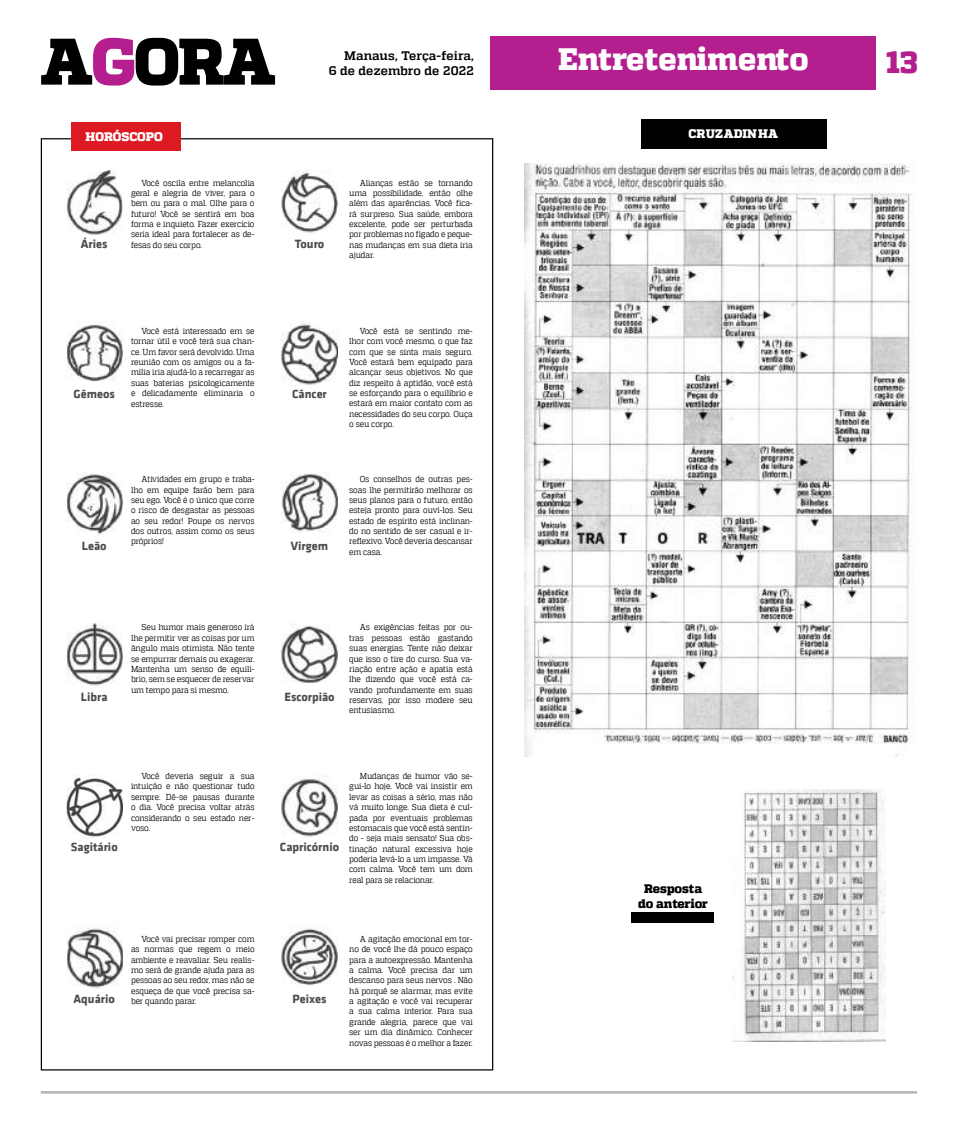
<style>
.page{position:relative;width:957px;height:1134px;background:#fff}
.page>*{position:absolute;margin:0;border:0;box-sizing:border-box;transform-origin:0 0}
.t1{font:800 30.88px "MW Quadon";color:#fff}
.t2{font:800 30.88px "MW Quadon";color:#b51e8e}
.t3{font:700 12.38px "MW Klavika Bd";color:#4c4c4f}
.t4{font:700 12.38px/14.9px "MW Quadon";letter-spacing:.005em;color:#000;text-align:right}
.t5{font:800 12.38px "MW Quadon";color:#fff}
.t6{font:800 12.38px/14.9px "MW Quadon";color:#000;text-align:center}
.t7{font:8.62px/10.4px "MW Quadon";letter-spacing:-.015em;color:#000;text-align:justify;scale:.9 1}
</style>
<div class="page">
<div style="left:490px;top:36px;width:386px;height:54px;background:#b51e8e"></div>
<svg style="left:41px;top:38px;width:234px;height:48px"></svg>
<div style="left:71px;top:122px;width:110px;height:28px;background:#dd1921"></div>
<img style="left:67px;top:171px;width:55px;height:64px">
<img style="left:67px;top:624px;width:55px;height:62px">
<img style="left:67px;top:321px;width:55px;height:60px">
<img style="left:67px;top:777px;width:55px;height:62px">
<img style="left:67px;top:474px;width:55px;height:61px">
<img style="left:67px;top:928px;width:55px;height:60px">
<img style="left:281px;top:171px;width:57px;height:62px">
<img style="left:281px;top:624px;width:57px;height:59px">
<img style="left:281px;top:321px;width:57px;height:64px">
<img style="left:281px;top:778px;width:57px;height:59px">
<img style="left:281px;top:473px;width:57px;height:60px">
<img style="left:281px;top:928px;width:57px;height:57px">
<div style="left:641px;top:119px;width:185px;height:30px;background:#000"></div>
<img style="left:524px;top:164px;width:388px;height:592px">
<img style="left:733px;top:789px;width:152px;height:253px">
<div style="left:631px;top:912px;width:82px;height:11px;background:#000"></div>
<hr style="left:41px;top:1091px;width:876px;height:2px;background:#b1b3b5">
<h2 class="t4" style="left:329px;top:49px;width:147px">Manaus, Terça-feira,<br>6 de dezembro de 2022</h2>
<h1 class="t1" style="left:558px;top:41px;width:252px">Entretenimento</h1>
<h1 class="t2" style="left:886px;top:44px;width:33px">13</h1>
<h2 class="t5" style="left:86px;top:130px;width:79px">HORÓSCOPO</h2>
<h2 class="t5" style="left:688px;top:127px;width:91px">CRUZADINHA</h2>
<h2 class="t3" style="left:81px;top:234px;width:28px">Áries</h2>
<p class="t7" style="left:131px;top:177px;width:139px;text-indent:11px">Você oscila entre melancolia geral e alegria de viver, para o bem ou para o mal. Olhe para o futuro! Você se sentirá em boa forma e inquieto. Fazer exercício seria ideal para fortalecer as de&shy;fesas do seu corpo.</p>
<h2 class="t3" style="left:295px;top:234px;width:31px">Touro</h2>
<p class="t7" style="left:349px;top:177px;width:139px;text-indent:11px">Alianças estão se tornando uma possibilidade, então olhe além das aparências. Você fica&shy;rá surpreso. Sua saúde, embora excelente, pode ser perturbada por problemas no fígado e peque&shy;nas mudanças em sua dieta iria ajudar.</p>
<h2 class="t3" style="left:74px;top:385px;width:43px">Gêmeos</h2>
<p class="t7" style="left:131px;top:326px;width:139px;text-indent:11px">Você está interessado em se tornar útil e você terá sua chan&shy;ce. Um favor será devolvido. Uma reunião com os amigos ou a fa&shy;mília iria ajudá-lo a recarregar as suas baterias psicologicamente e delicadamente eliminaria o estresse.</p>
<h2 class="t3" style="left:292px;top:385px;width:36px">Câncer</h2>
<p class="t7" style="left:349px;top:326px;width:139px;text-indent:11px">Você está se sentindo me&shy;lhor com você mesmo, o que faz com que se sinta mais seguro.<br>Você estará bem equipado para alcançar seus objetivos. No que diz respeito à aptidão, você está se esforçando para o equilíbrio e estará em maior contato com as necessidades do seu corpo. Ouça o seu corpo.</p>
<h2 class="t3" style="left:82px;top:536px;width:26px">Leão</h2>
<p class="t7" style="left:131px;top:474px;width:139px;text-indent:11px">Atividades em grupo e traba&shy;lho em equipe farão bem para seu ego. Você é o único que corre o risco de desgastar as pessoas ao seu redor! Poupe os nervos dos outros, assim como os seus próprios!</p>
<h2 class="t3" style="left:291px;top:536px;width:39px">Virgem</h2>
<p class="t7" style="left:349px;top:474px;width:139px;text-indent:11px">Os conselhos de outras pes&shy;soas lhe permitirão melhorar os seus planos para o futuro, então esteja pronto para ouvi-los. Seu estado de espírito está inclinan&shy;do no sentido de ser casual e ir&shy;reflexivo. Você deveria descansar em casa.</p>
<h2 class="t3" style="left:81px;top:687px;width:28px">Libra</h2>
<p class="t7" style="left:131px;top:622px;width:139px;text-indent:11px">Seu humor mais generoso irá lhe permitir ver as coisas por um ângulo mais otimista. Não tente se empurrar demais ou exagerar.<br>Mantenha um senso de equilí&shy;brio, sem se esquecer de reservar um tempo para si mesmo.</p>
<h2 class="t3" style="left:71px;top:838px;width:48px">Sagitário</h2>
<p class="t7" style="left:131px;top:771px;width:139px;text-indent:11px">Você deveria seguir a sua intuição e não questionar tudo sempre. Dê-se pausas durante o dia. Você precisa voltar atrás considerando o seu estado ner&shy;voso.</p>
<h2 class="t3" style="left:284px;top:687px;width:52px">Escorpião</h2>
<p class="t7" style="left:349px;top:622px;width:139px;text-indent:11px">As exigências feitas por ou&shy;tras pessoas estão gastando suas energias. Tente não deixar que isso o tire do curso. Sua va&shy;riação entre ação e apatia está lhe dizendo que você está ca&shy;vando profundamente em suas reservas, por isso modere seu entusiasmo.</p>
<h2 class="t3" style="left:280px;top:838px;width:61px">Capricórnio</h2>
<p class="t7" style="left:349px;top:771px;width:139px;text-indent:11px">Mudanças de humor vão se&shy;gui-lo hoje. Você vai insistir em levar as coisas a sério, mas não vá muito longe. Sua dieta é cul&shy;pada por eventuais problemas estomacais que você está sentin&shy;do - seja mais sensato! Sua obs&shy;tinação natural excessiva hoje poderia levá-lo a um impasse. Vá com calma. Você tem um dom real para se relacionar.</p>
<h2 class="t6" style="left:638px;top:881px;width:71px">Resposta do anterior</h2>
<h2 class="t3" style="left:74px;top:989px;width:43px">Aquário</h2>
<p class="t7" style="left:131px;top:933px;width:139px;text-indent:11px">Você vai precisar romper com as normas que regem o meio ambiente e reavaliar. Seu realis&shy;mo será de grande ajuda para as pessoas ao seu redor, mas não se esqueça de que você precisa sa&shy;ber quando parar.</p>
<p class="t7" style="left:349px;top:933px;width:139px;text-indent:11px">A agitação emocional em tor&shy;no de você lhe dá pouco espaço para a autoexpressão. Mantenha a calma. Você precisa dar um descanso para seus nervos . Não há porquê se alarmar, mas evite a agitação e você vai recuperar a sua calma interior. Para sua grande alegria, parece que vai ser um dia dinâmico. Conhecer novas pessoas é o melhor a fazer.</p>
<h2 class="t3" style="left:292px;top:989px;width:36px">Peixes</h2>
</div>
